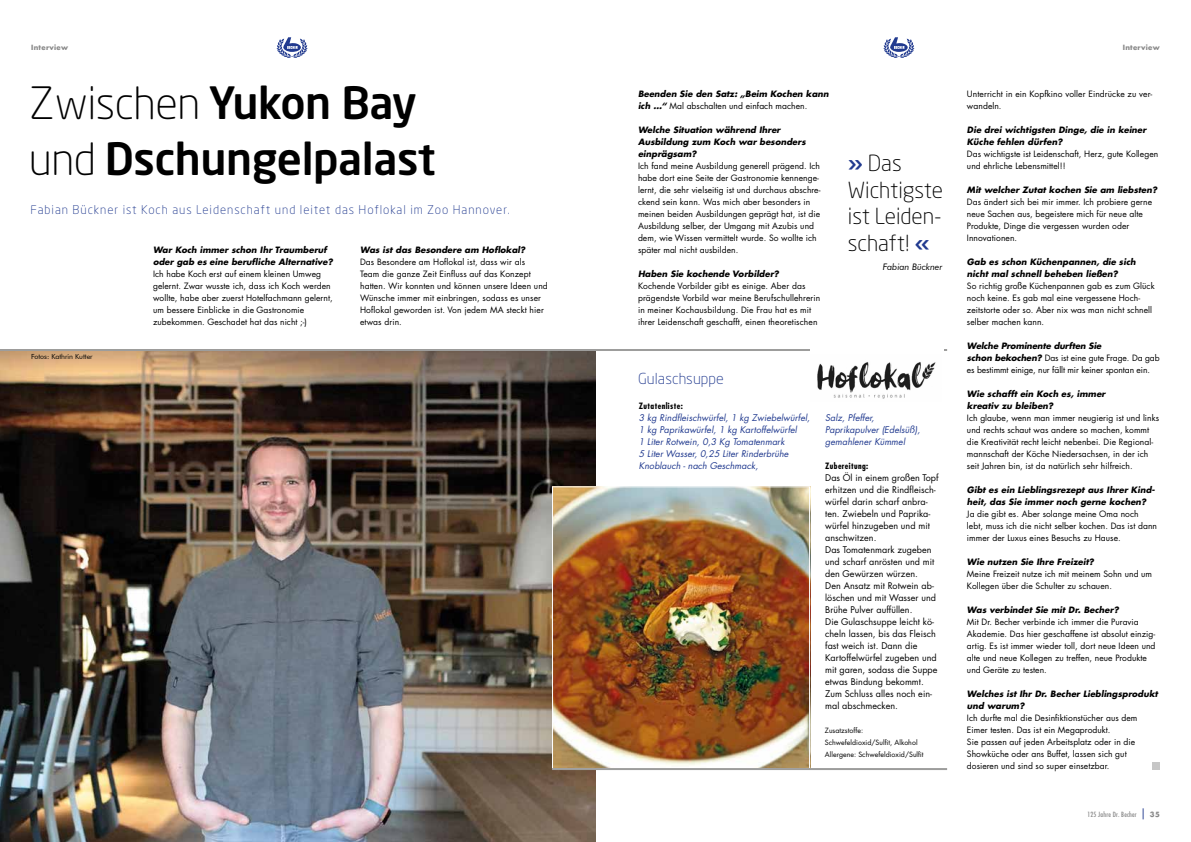
<style>
.page{position:relative;width:1191px;height:842px;background:#fff}
.page>*{position:absolute;margin:0;border:0;box-sizing:border-box;transform-origin:0 0}
.t1{font:500 44px/56px "Neo Sans Std";letter-spacing:-.01em;color:#000}
.t2{font:300 22px/26.4px "Neo Sans Std";color:#000}
.t3{font:300 15px "Neo Sans Std";letter-spacing:.005em;color:#213a8f}
.t4{font:300 12px "Neo Sans Std";letter-spacing:.08em;color:#213a8f}
.t5{font:9px/12px "Futura LT Pro";letter-spacing:.005em;color:#000}
.t6{font:italic 9px/12px "Futura LT Pro";letter-spacing:.005em;color:#213a8f}
.t7{font:italic 9px "Futura BT";color:#000}
.t8{font:8.5px/12px "Futura LT Pro";letter-spacing:.005em;color:#000}
.t9{font:italic 700 8.5px/12px "Futura LT Pro";letter-spacing:.005em;color:#000}
.t10{font:700 condensed 8.5px "Futura LT Pro";letter-spacing:.05em;color:#000}
.t11{font:7px/12px "Futura LT Pro";letter-spacing:.005em;color:#000}
.t12{font:500 condensed 7px "Futura LT Pro";letter-spacing:.03em;color:#878787}
.t13{font:7px "Futura BT";color:#000}
.t14{font:700 7px "Futura LT Pro";letter-spacing:.04em;color:#878787}
.s1{font-weight:300}
.s2{font-weight:400;font-style:normal}
.s3{font-weight:500;color:#213a8f}
.s4{font-weight:700;font-style:italic}
.s5{font-weight:400;font-stretch:normal;font-size:11px;color:#213a8f}
.s6{font-weight:700;font-stretch:normal}
</style>
<div class="page">
<img style="left:0;top:351px;width:595px;height:491px">
<img style="left:554px;top:488px;width:254px;height:279px">
<div style="left:552px;top:486px;width:258px;height:283px;border:1px solid #fff"></div>
<div style="left:1152px;top:762px;width:8px;height:7px;background:#c6c6c6"></div>
<svg style="left:883px;top:37px;width:31px;height:21px"></svg>
<svg style="left:276px;top:37px;width:31px;height:21px"></svg>
<hr style="left:0;top:349px;width:947px;height:2px;background:#9d9d9c">
<div style="left:810px;top:347px;width:133px;height:55px;background:#fff"></div>
<img style="left:817px;top:362px;width:119px;height:37px">
<hr style="left:552px;top:768px;width:395px;height:2px;background:#9d9d9c">
<p class="t14" style="left:31px;top:42px;width:38px">Interview</p>
<h1 class="t1" style="left:29px;top:73px;width:408px"><span class="s1">Zwischen</span> Yukon Bay <span class="s1">und</span> Dschungelpalast</h1>
<h3 class="t4" style="left:31px;top:203px;width:480px">Fabian Bückner ist Koch aus Leidenschaft und leitet das Hoflokal im Zoo Hannover.</h3>
<p class="t13" style="left:31px;top:353px;width:63px">Fotos: Kathrin Kutter</p>
<p class="t9" style="left:153px;top:243px;width:181px">War Koch immer schon Ihr Traumberuf oder gab es eine berufliche Alternative?</p>
<p class="t8" style="left:153px;top:268px;width:181px">Ich habe Koch erst auf einem kleinen Umweg gelernt. Zwar wusste ich, dass ich Koch werden wollte, habe aber zuerst Hotelfachmann gelernt, um bessere Einblicke in die Gastronomie zubekommen. Geschadet hat das nicht ;-)</p>
<p class="t9" style="left:360px;top:244px;width:167px">Was ist das Besondere am Hoflokal?</p>
<p class="t8" style="left:360px;top:256px;width:189px">Das Besondere am Hoflokal ist, dass wir als<br>Team die ganze Zeit Einfluss auf das Konzept hatten. Wir konnten und können unsere Ideen und Wünsche immer mit einbringen, sodass es unser Hoflokal geworden ist. Von jedem MA steckt hier etwas drin.</p>
<p class="t9" style="left:638px;top:87px;width:192px">Beenden Sie den Satz: „Beim Kochen kann ich …“ <span class="s2">Mal abschalten und einfach machen.</span></p>
<p class="t9" style="left:638px;top:124px;width:169px">Welche Situation während Ihrer<br>Ausbildung zum Koch war besonders einprägsam?</p>
<p class="t8" style="left:638px;top:160px;width:184px">Ich fand meine Ausbildung generell prägend. Ich habe dort eine Seite der Gastronomie kennenge&shy;lernt, die sehr vielseitig ist und durchaus abschre&shy;ckend sein kann. Was mich aber besonders in meinen beiden Ausbildungen geprägt hat, ist die Ausbildung selber, der Umgang mit Azubis und dem, wie Wissen vermittelt wurde. So wollte ich später mal nicht ausbilden.</p>
<p class="t9" style="left:638px;top:268px;width:142px">Haben Sie kochende Vorbilder?</p>
<p class="t8" style="left:638px;top:280px;width:184px">Kochende Vorbilder gibt es einige. Aber das prägendste Vorbild war meine Berufschullehrerin in meiner Kochausbildung. Die Frau hat es mit ihrer Leidenschaft geschafft, einen theoretischen</p>
<h2 class="t2" style="left:848px;top:150px;width:97px"><span class="s3">»</span> Das<br>Wichtigste ist Leiden&shy;schaft! <span class="s3">«</span></h2>
<p class="t7" style="left:882px;top:261px;width:61px">Fabian Bückner</p>
<h3 class="t3" style="left:638px;top:370px;width:87px">Gulaschsuppe</h3>
<p class="t10" style="left:639px;top:400px;width:45px">Zutatenliste:</p>
<p class="t6" style="left:639px;top:412px;width:173px">3 kg Rindfleischwürfel, 1 kg Zwiebelwürfel, 1 kg Paprikawürfel, 1 kg Kartoffelwürfel<br>1 Liter Rotwein, 0,3 Kg Tomatenmark<br>5 Liter Wasser, 0,25 Liter Rinderbrühe Knoblauch - nach Geschmack,</p>
<p class="t6" style="left:825px;top:412px;width:96px">Salz, Pfeffer,<br>Paprikapulver (Edelsüß), gemahlener Kümmel</p>
<p class="t10" style="left:825px;top:460px;width:45px">Zubereitung:</p>
<p class="t5" style="left:825px;top:472px;width:115px">Das Öl in einem großen Topf erhitzen und die Rindfleisch&shy;würfel darin scharf anbra&shy;ten. Zwiebeln und Paprika&shy;würfel hinzugeben und mit anschwitzen.<br>Das Tomatenmark zugeben und scharf anrösten und mit den Gewürzen würzen.<br>Den Ansatz mit Rotwein ab&shy;löschen und mit Wasser und<br>Brühe Pulver auffüllen.<br>Die Gulaschsuppe leicht kö&shy;cheln lassen, bis das Fleisch fast weich ist. Dann die<br>Kartoffelwürfel zugeben und mit garen, sodass die Suppe etwas Bindung bekommt.<br>Zum Schluss alles noch ein&shy;mal abschmecken.</p>
<p class="t11" style="left:825px;top:724px;width:100px">Zusatzstoffe:<br>Schwefeldioxid/Sulfit, Alkohol<br>Allergene: Schwefeldioxid/Sulfit</p>
<p class="t14" style="left:1122px;top:42px;width:38px">Interview</p>
<p class="t8" style="left:967px;top:88px;width:187px">Unterricht in ein Kopfkino voller Eindrücke zu ver&shy;wandeln.</p>
<p class="t9" style="left:967px;top:124px;width:181px">Die drei wichtigsten Dinge, die in keiner<br>Küche fehlen dürfen?</p>
<p class="t8" style="left:967px;top:148px;width:193px">Das wichtigste ist Leidenschaft, Herz, gute Kollegen und ehrliche Lebensmittel!!</p>
<p class="t9" style="left:967px;top:184px;width:192px">Mit welcher Zutat kochen Sie am liebsten?</p>
<p class="t8" style="left:967px;top:196px;width:187px">Das ändert sich bei mir immer. Ich probiere gerne neue Sachen aus, begeistere mich für neue alte Produkte, Dinge die vergessen wurden oder Innovationen.</p>
<p class="t9" style="left:967px;top:256px;width:170px">Gab es schon Küchenpannen, die sich nicht mal schnell beheben ließen?</p>
<p class="t8" style="left:967px;top:280px;width:189px">So richtig große Küchenpannen gab es zum Glück noch keine. Es gab mal eine vergessene Hoch&shy;zeitstorte oder so. Aber nix was man nicht schnell selber machen kann.</p>
<p class="t8" style="left:967px;top:340px;width:194px"><span class="s4">Welche Prominente durften Sie<br>schon bekochen?</span> Das ist eine gute Frage. Da gab es bestimmt einige, nur fällt mir keiner spontan ein.</p>
<p class="t9" style="left:967px;top:388px;width:140px">Wie schafft ein Koch es, immer kreativ zu bleiben?</p>
<p class="t8" style="left:967px;top:412px;width:194px">Ich glaube, wenn man immer neugierig ist und links und rechts schaut was andere so machen, kommt die Kreativität recht leicht nebenbei. Die Regional&shy;mannschaft der Köche Niedersachsen, in der ich seit Jahren bin, ist da natürlich sehr hilfreich.</p>
<p class="t9" style="left:967px;top:484px;width:189px">Gibt es ein Lieblingsrezept aus Ihrer Kind&shy;heit, das Sie immer noch gerne kochen?</p>
<p class="t8" style="left:967px;top:508px;width:191px">Ja die gibt es. Aber solange meine Oma noch<br>lebt, muss ich die nicht selber kochen. Das ist dann immer der Luxus eines Besuchs zu Hause.</p>
<p class="t9" style="left:967px;top:556px;width:128px">Wie nutzen Sie Ihre Freizeit?</p>
<p class="t8" style="left:967px;top:568px;width:187px">Meine Freizeit nutze ich mit meinem Sohn und um<br>Kollegen über die Schulter zu schauen.</p>
<p class="t9" style="left:967px;top:604px;width:153px">Was verbindet Sie mit Dr. Becher?</p>
<p class="t8" style="left:967px;top:616px;width:190px">Mit Dr. Becher verbinde ich immer die Puravia Akademie. Das hier geschaffene ist absolut einzig&shy;artig. Es ist immer wieder toll, dort neue Ideen und alte und neue Kollegen zu treffen, neue Produkte und Geräte zu testen.</p>
<p class="t9" style="left:967px;top:688px;width:192px">Welches ist Ihr Dr. Becher Lieblingsprodukt und warum?</p>
<p class="t8" style="left:967px;top:712px;width:172px">Ich durfte mal die Desinfiktionstücher aus dem Eimer testen. Das ist ein Megaprodukt.<br>Sie passen auf jeden Arbeitsplatz oder in die Showküche oder ans Buffet, lassen sich gut dosieren und sind so super einsetzbar.</p>
<p class="t12" style="left:1087px;top:810px;width:74px">125 Jahre Dr. Becher <span class="s5">|</span> <span class="s6">35</span></p>
</div>
